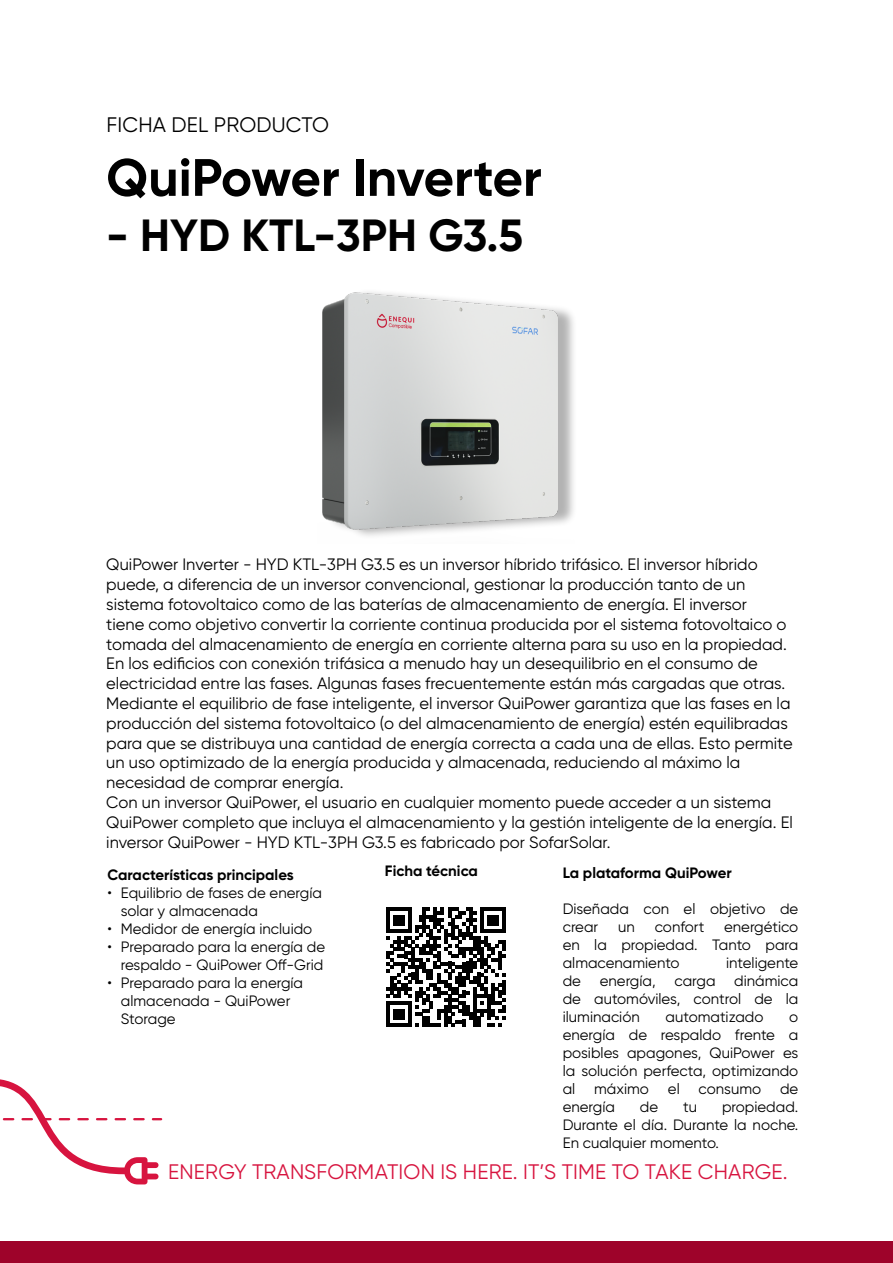
<style>
.page{position:relative;width:893px;height:1263px;background:#fff}
.page>*{position:absolute;margin:0;border:0;box-sizing:border-box;transform-origin:0 0}
.t1{font:700 52.5px "Gilroy";color:#000}
.t2{font:700 45px "Gilroy";color:#000}
.t3{font:21px "Gilroy";letter-spacing:.01em;color:#d7143f}
.t4{font:21px "Gilroy";letter-spacing:.01em;color:#000}
.t5{font:16.5px/19.8px "Gilroy";color:#000}
.t6{font:15px/18px "Gilroy";color:#000;text-align:justify}
.t7{font:700 15px "Gilroy";color:#000}
</style>
<div class="page">
<div style="left:0;top:1242px;width:893px;height:21px;background:#9e032a"></div>
<svg style="left:0;top:1079px;width:161px;height:105px"></svg>
<svg style="left:386px;top:907px;width:120px;height:120px"></svg>
<img style="left:322px;top:292px;width:252px;height:244px">
<p class="t4" style="left:106px;top:111px;width:224px">FICHA DEL PRODUCTO</p>
<h1 class="t1" style="left:106px;top:145px;width:437px">QuiPower Inverter</h1>
<h2 class="t2" style="left:106px;top:207px;width:418px">- HYD KTL-3PH G3.5</h2>
<p class="t5" style="left:106px;top:554px;width:688px">QuiPower Inverter - HYD KTL-3PH G3.5 es un inversor híbrido trifásico. El inversor híbrido puede, a diferencia de un inversor convencional, gestionar la producción tanto de un sistema fotovoltaico como de las baterías de almacenamiento de energía. El inversor<br>tiene como objetivo convertir la corriente continua producida por el sistema fotovoltaico o tomada del almacenamiento de energía en corriente alterna para su uso en la propiedad.<br>En los edificios con conexión trifásica a menudo hay un desequilibrio en el consumo de electricidad entre las fases. Algunas fases frecuentemente están más cargadas que otras.<br>Mediante el equilibrio de fase inteligente, el inversor QuiPower garantiza que las fases en la producción del sistema fotovoltaico (o del almacenamiento de energía) estén equilibradas para que se distribuya una cantidad de energía correcta a cada una de ellas. Esto permite un uso optimizado de la energía producida y almacenada, reduciendo al máximo la necesidad de comprar energía.<br>Con un inversor QuiPower, el usuario en cualquier momento puede acceder a un sistema QuiPower completo que incluya el almacenamiento y la gestión inteligente de la energía. El inversor QuiPower - HYD KTL-3PH G3.5 es fabricado por SofarSolar.</p>
<p class="t7" style="left:107px;top:865px;width:188px">Características principales</p>
<p class="t6" style="left:121px;top:884px;width:203px;text-indent:-14px">• Equilibrio de fases de energía solar y almacenada</p>
<p class="t6" style="left:107px;top:920px;width:207px">• Medidor de energía incluido</p>
<p class="t6" style="left:107px;top:938px;width:219px;text-align:right">• Preparado para la energía de respaldo - QuiPower Off-Grid</p>
<p class="t6" style="left:121px;top:974px;width:184px;text-align:left;text-indent:-14px">• Preparado para la energía almacenada - QuiPower<br>Storage</p>
<p class="t7" style="left:385px;top:861px;width:94px">Ficha técnica</p>
<p class="t7" style="left:563px;top:864px;width:171px">La plataforma QuiPower</p>
<p class="t6" style="left:563px;top:900px;width:237px">Diseñada con el objetivo de crear</p>
<p class="t6" style="left:618px;top:918px;width:18px">un</p>
<p class="t6" style="left:655px;top:918px;width:51px">confort</p>
<p class="t6" style="left:563px;top:918px;width:237px;text-indent:161px">energético en la propiedad. Tanto para almacenamiento</p>
<p class="t6" style="left:726px;top:954px;width:74px">inteligente</p>
<p class="t6" style="left:563px;top:972px;width:237px;text-indent:172px">dinámica de automóviles, control de la iluminación</p>
<p class="t6" style="left:563px;top:972px;width:20px">de</p>
<p class="t6" style="left:600px;top:972px;width:117px">energía, carga</p>
<p class="t6" style="left:666px;top:1008px;width:99px">automatizado</p>
<p class="t6" style="left:563px;top:1008px;width:237px;text-indent:227px">o energía de respaldo frente a posibles apagones, QuiPower es la solución perfecta, optimizando al</p>
<p class="t6" style="left:594px;top:1080px;width:56px">máximo</p>
<p class="t6" style="left:668px;top:1080px;width:13px">el</p>
<p class="t6" style="left:699px;top:1080px;width:64px">consumo</p>
<p class="t6" style="left:780px;top:1080px;width:20px">de</p>
<p class="t6" style="left:563px;top:1098px;width:54px">energía</p>
<p class="t6" style="left:640px;top:1098px;width:20px">de</p>
<p class="t6" style="left:683px;top:1098px;width:15px">tu</p>
<p class="t6" style="left:563px;top:1098px;width:237px;text-indent:159px">propiedad.<br>Durante el día. Durante la noche.<br>En cualquier momento.</p>
<p class="t3" style="left:168px;top:1159px;width:621px">ENERGY TRANSFORMATION IS HERE. IT’S TIME TO TAKE CHARGE.</p>
</div>
